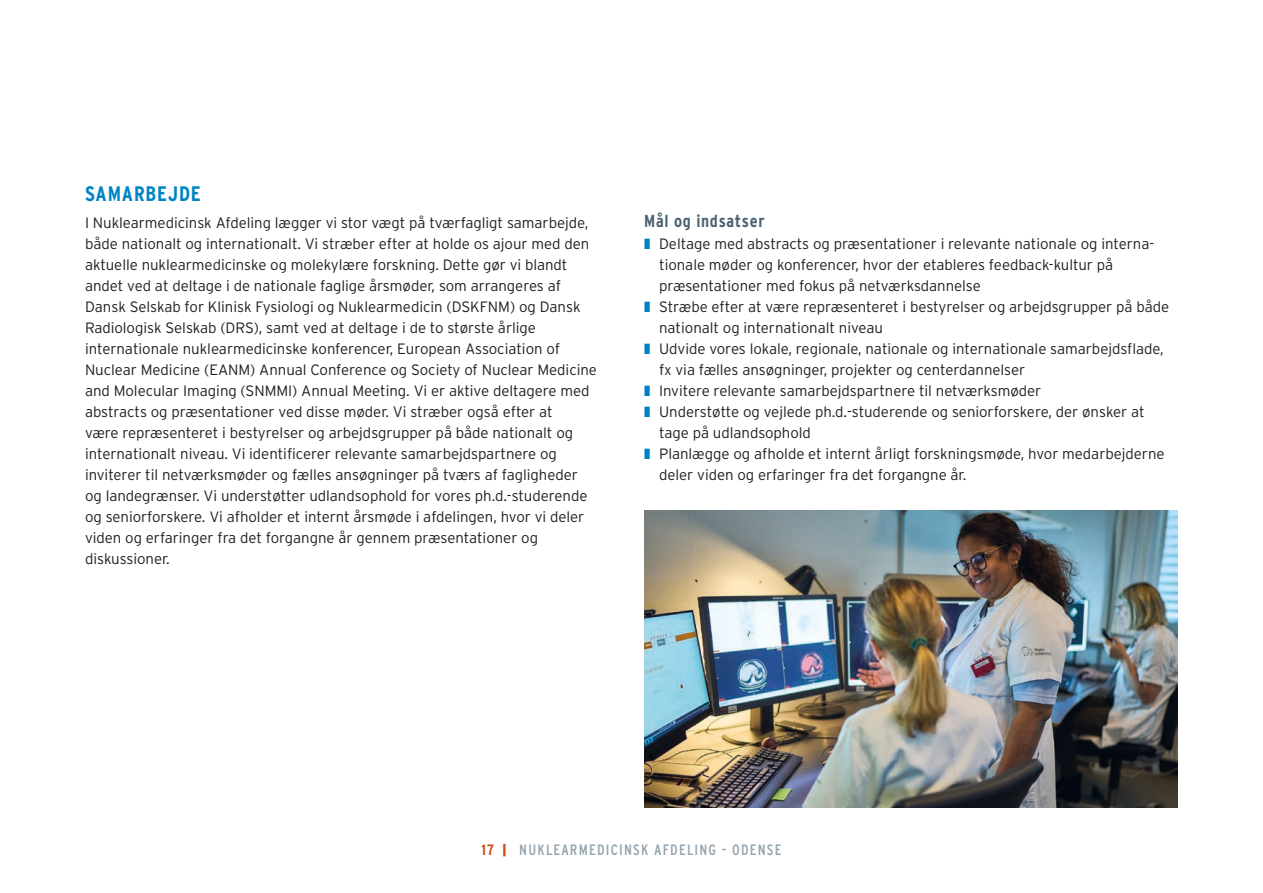
<style>
.page{position:relative;width:1263px;height:893px;background:#fff}
.page>*{position:absolute;margin:0;border:0;box-sizing:border-box;transform-origin:0 0}
.t1{font:700 21px "Interstate Condensed";letter-spacing:.04em;color:#0084c6}
.t2{font:700 17.4px "Interstate Condensed";letter-spacing:.04em;color:#4b616f}
.t3{font:300 15px/21px "Interstate";letter-spacing:-.005em;color:#231f20}
.t4{font:15px "Interstate Condensed";letter-spacing:.08em;color:#92a2ad}
.s1{color:#0080c4}
.s2{font-weight:700;color:#c75318}
.s3{font-weight:900;font-size:12.75px;color:#c75318}
</style>
<div class="page">
<img style="left:644px;top:510px;width:534px;height:298px">
<h2 class="t1" style="left:85px;top:181px;width:117px">SAMARBEJDE</h2>
<p class="t3" style="left:85px;top:212px;width:513px">I Nuklearmedicinsk Afdeling lægger vi stor vægt på tværfagligt samarbejde, både nationalt og internationalt. Vi stræber efter at holde os ajour med den aktuelle nuklearmedicinske og molekylære forskning. Dette gør vi blandt andet ved at deltage i de nationale faglige årsmøder, som arrangeres af Dansk Selskab for Klinisk Fysiologi og Nuklearmedicin (DSKFNM) og Dansk Radiologisk Selskab (DRS), samt ved at deltage i de to største årlige internationale nuklearmedicinske konferencer, European Association of Nuclear Medicine (EANM) Annual Conference og Society of Nuclear Medicine and Molecular Imaging (SNMMI) Annual Meeting. Vi er aktive deltagere med abstracts og præsentationer ved disse møder. Vi stræber også efter at<br>være repræsenteret i bestyrelser og arbejdsgrupper på både nationalt og internationalt niveau. Vi identificerer relevante samarbejdspartnere og inviterer til netværksmøder og fælles ansøgninger på tværs af fagligheder og landegrænser. Vi understøtter udlandsophold for vores ph.d.-studerende og seniorforskere. Vi afholder et internt årsmøde i afdelingen, hvor vi deler viden og erfaringer fra det forgangne år gennem præsentationer og diskussioner.</p>
<h3 class="t2" style="left:644px;top:211px;width:122px">Mål og indsatser</h3>
<p class="t3" style="left:659px;top:233px;width:497px;text-indent:-15px"><span class="s1">❚</span> Deltage med abstracts og præsentationer i relevante nationale og interna&shy;tionale møder og konferencer, hvor der etableres feedback-kultur på præsentationer med fokus på netværksdannelse</p>
<p class="t3" style="left:659px;top:296px;width:512px;text-indent:-15px"><span class="s1">❚</span> Stræbe efter at være repræsenteret i bestyrelser og arbejdsgrupper på både nationalt og internationalt niveau</p>
<p class="t3" style="left:659px;top:338px;width:506px;text-indent:-15px"><span class="s1">❚</span> Udvide vores lokale, regionale, nationale og internationale samarbejdsflade, fx via fælles ansøgninger, projekter og centerdannelser</p>
<p class="t3" style="left:644px;top:380px;width:399px"><span class="s1">❚</span> Invitere relevante samarbejdspartnere til netværksmøder</p>
<p class="t3" style="left:659px;top:401px;width:487px;text-indent:-15px"><span class="s1">❚</span> Understøtte og vejlede ph.d.-studerende og seniorforskere, der ønsker at tage på udlandsophold</p>
<p class="t3" style="left:659px;top:443px;width:507px;text-indent:-15px"><span class="s1">❚</span> Planlægge og afholde et internt årligt forskningsmøde, hvor medarbejderne deler viden og erfaringer fra det forgangne år.</p>
<p class="t4" style="left:482px;top:841px;width:301px"><span class="s2">17</span> <span class="s3">|</span> NUKLEARMEDICINSK AFDELING - ODENSE</p>
</div>
